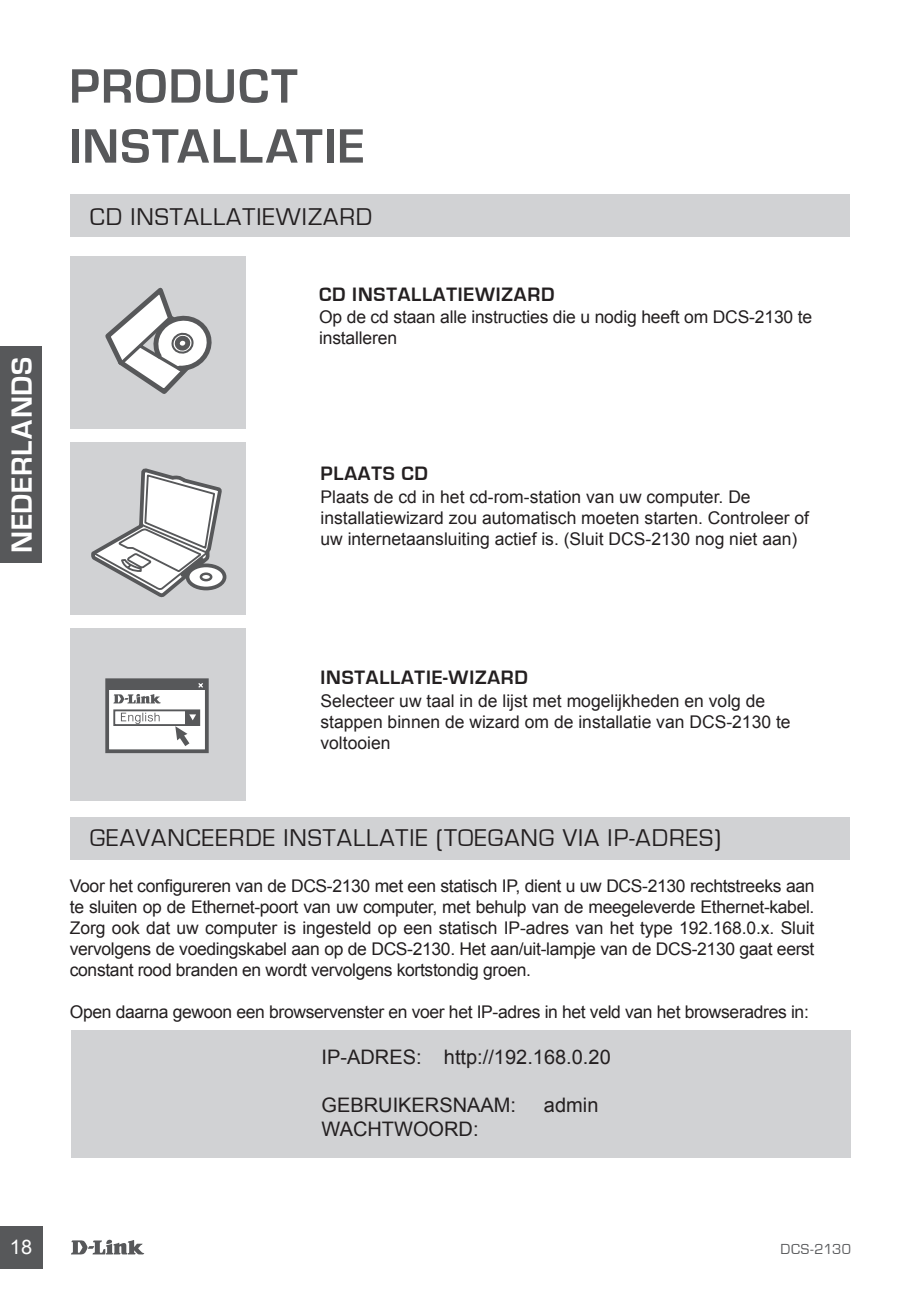
<style>
.page{position:relative;width:922px;height:1297px;background:#fff}
.page>*{position:absolute;margin:0;border:0;box-sizing:border-box;transform-origin:0 0}
.t1{font:700 50px/60px "Eurostile";letter-spacing:.025em;color:#57585a}
.t2{font:700 30px "Eurostile";letter-spacing:.03em;color:#fff}
.t3{font:25px "Eurostile";letter-spacing:.04em;color:#231f20}
.t4{font:20px "Arial";color:#231f20}
.t5{font:700 20px "Eurostile";letter-spacing:.04em;color:#231f20}
.t6{font:20px "Arial";color:#fff}
.t7{font:17.5px/21px "Arial";color:#231f20}
.t8{font:17.5px "Arial";letter-spacing:-.02em;color:#231f20}
.t9{font:15px "Eurostile";letter-spacing:.03em;color:#57585a}
</style>
<div class="page">
<svg style="left:71px;top:1239px;width:73px;height:15px"></svg>
<div style="left:0;top:1226px;width:43px;height:43px;background:#57585a"></div>
<div style="left:0;top:346px;width:41px;height:216px;background:#57585a"></div>
<div style="left:70px;top:628px;width:175px;height:173px;background:#d1d2d4"></div>
<div style="left:105px;top:678px;width:104px;height:75px;background:#fff;border:4px solid #57585a"></div>
<div style="left:113px;top:709px;width:87px;height:17px;border:2px solid #57585a"></div>
<div style="left:185px;top:710px;width:14px;height:15px;background:#57585a"></div>
<svg style="left:189px;top:714px;width:7px;height:6px"></svg>
<svg style="left:174px;top:726px;width:20px;height:26px"></svg>
<svg style="left:121px;top:713px;width:38px;height:11px"></svg>
<div style="left:70px;top:194px;width:779px;height:43px;background:#d1d2d4"></div>
<div style="left:70px;top:442px;width:175px;height:173px;background:#d1d2d4"></div>
<div style="left:70px;top:256px;width:175px;height:172px;background:#d1d2d4"></div>
<svg style="left:105px;top:287px;width:107px;height:107px"></svg>
<svg style="left:91px;top:468px;width:132px;height:238px"></svg>
<svg style="left:187px;top:565px;width:37px;height:23px"></svg>
<div style="left:186px;top:563px;width:40px;height:27px;border:4px solid #57585a;border-radius:50%"></div>
<svg style="left:201px;top:574px;width:10px;height:6px"></svg>
<div style="left:200px;top:572px;width:12px;height:9px;border:2px solid #57585a;border-radius:50%"></div>
<div style="left:70px;top:817px;width:779px;height:42px;background:#d1d2d4"></div>
<div style="left:71px;top:1030px;width:779px;height:128px;background:#d1d2d4"></div>
<h1 class="t1" style="left:69px;top:57px;width:297px">PRODUCT<br>INSTALLATIE</h1>
<h3 class="t3" style="left:90px;top:204px;width:80px">CD INSTALLATIE</h3>
<h3 class="t3" style="left:276px;top:204px;width:98px">WIZAR D</h3>
<h2 class="t2" style="left:5px;top:553px;width:198px;rotate:-90deg">NEDERLANDS</h2>
<p class="t5" style="left:319px;top:283px;width:237px">CD INSTALLATIEWIZARD</p>
<p class="t7" style="left:319px;top:307px;width:494px">Op de cd staan alle instructies die u nodig heeft om DCS-2130 te installeren</p>
<p class="t5" style="left:320px;top:463px;width:109px">PLAATS CD</p>
<p class="t7" style="left:320px;top:486px;width:490px">Plaats de cd in het cd-rom-station van uw computer. De installatiewizard zou automatisch moeten starten. Controleer of uw internetaansluiting actief is. (Sluit DCS-2130 nog niet aan)</p>
<p class="t5" style="left:320px;top:667px;width:209px">INSTALLATIE-WIZARD</p>
<p class="t7" style="left:320px;top:690px;width:471px">Selecteer uw taal in de lijst met mogelijkheden en volg de stappen binnen de wizard om de installatie van DCS-2130 te voltooien</p>
<h3 class="t3" style="left:90px;top:824px;width:233px">GEAVANCEER DE INSTALLATIE</h3>
<h3 class="t3" style="left:436px;top:824px;width:286px">(TOEGANG VIA IP-ADRES)</h3>
<p class="t7" style="left:70px;top:875px;width:746px;text-align:justify">Voor het configureren van de DCS-2130 met een statisch IP, dient u uw DCS-2130 rechtstreeks aan te sluiten op de Ethernet-poort van uw computer, met behulp van de meegeleverde Ethernet-kabel.<br>Zorg ook dat uw computer is ingesteld op een statisch IP-adres van het type 192.168.0.x. Sluit vervolgens de voedingskabel aan op de DCS-2130. Het aan/uit-lampje van de DCS-2130 gaat eerst constant rood branden en wordt vervolgens kortstondig groen.</p>
<p class="t8" style="left:70px;top:1000px;width:740px">Open daarna gewoon een browservenster en voer het IP-adres in het veld van het browseradres in:</p>
<p class="t4" style="left:321px;top:1044px;width:291px">IP-ADRES: http://192.168.0.20</p>
<p class="t4" style="left:321px;top:1092px;width:196px">GEBRUIKERSNAAM:</p>
<p class="t4" style="left:544px;top:1092px;width:56px">admin</p>
<p class="t4" style="left:321px;top:1116px;width:159px">WACHTWOORD:</p>
<p class="t6" style="left:10px;top:1234px;width:24px">18</p>
<p class="t9" style="left:780px;top:1241px;width:72px">DCS-2130</p>
</div>
